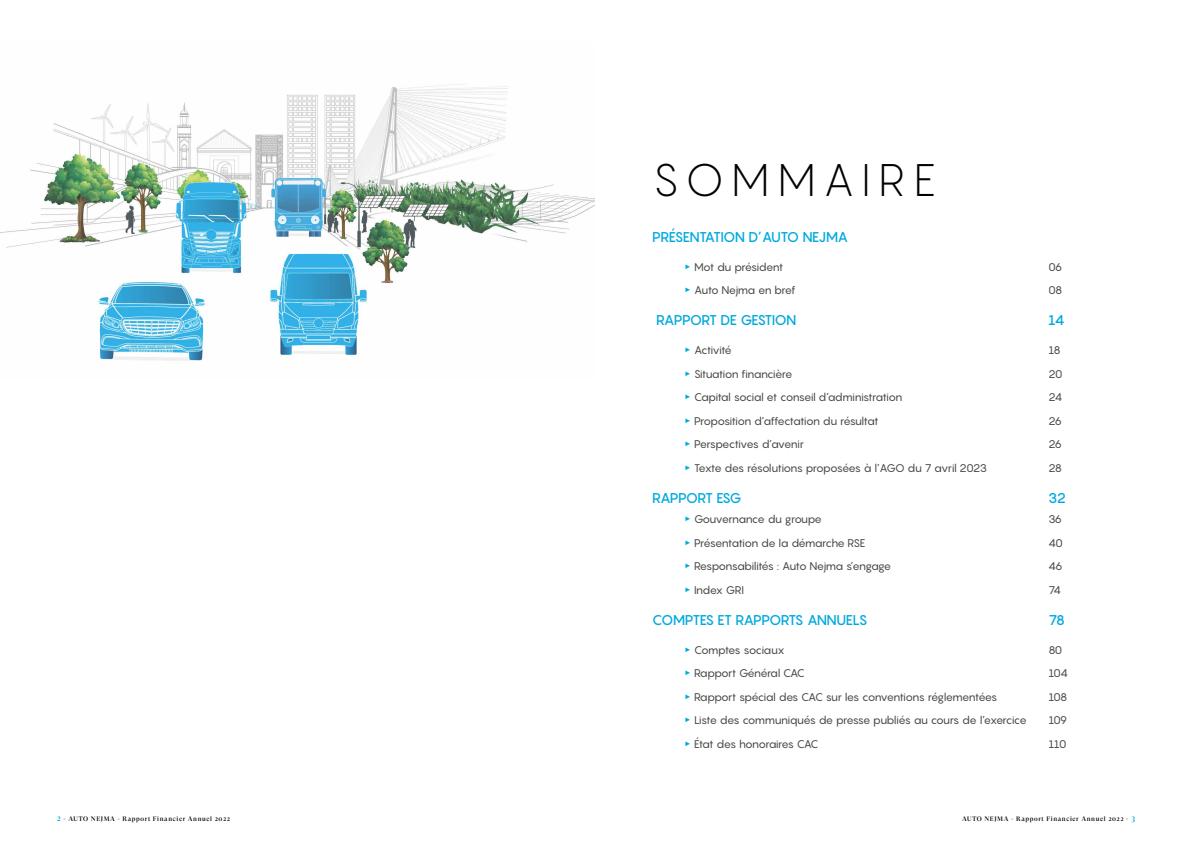
<style>
.page{position:relative;width:1191px;height:842px;background:#fff}
.page>*{position:absolute;margin:0;border:0;box-sizing:border-box;transform-origin:0 0}
.t1{font:300 45px "Pangram";letter-spacing:.165em;color:#000}
.t2{font:500 14px "Pangram";letter-spacing:-.065em;color:#00a9dd}
.t3{font:11px "Pangram";letter-spacing:-.06em;color:#474747}
.t4{font:500 6.5px "GT Super Display";letter-spacing:.1em;color:#000}
.s1{font-size:8.1px;color:#00a9dd}
</style>
<div class="page">
<img style="left:0;top:83px;width:594px;height:278px">
<h1 class="t1" style="left:652px;top:151px;width:286px">SOMMAIRE</h1>
<p class="t2" style="left:652px;top:227px;width:197px">PRÉSENTATION D’AUTO NEJMA</p>
<p class="t3" style="left:685px;top:260px;width:100px"><sup>5</sup> Mot du président</p>
<p class="t3" style="left:1048px;top:260px;width:16px">06</p>
<p class="t3" style="left:685px;top:283px;width:112px"><sup>5</sup> Auto Nejma en bref</p>
<p class="t3" style="left:1048px;top:283px;width:15px">08</p>
<p class="t2" style="left:656px;top:311px;width:142px">RAPPORT DE GESTION</p>
<p class="t2" style="left:1048px;top:311px;width:18px">14</p>
<p class="t3" style="left:685px;top:343px;width:49px"><sup>5</sup> Activité</p>
<p class="t3" style="left:1048px;top:343px;width:14px">18</p>
<p class="t3" style="left:685px;top:367px;width:109px"><sup>5</sup> Situation financière</p>
<p class="t3" style="left:1048px;top:367px;width:16px">20</p>
<p class="t3" style="left:685px;top:390px;width:219px"><sup>5</sup> Capital social et conseil d’administration</p>
<p class="t3" style="left:1048px;top:390px;width:15px">24</p>
<p class="t3" style="left:685px;top:414px;width:195px"><sup>5</sup> Proposition d’affectation du résultat</p>
<p class="t3" style="left:1048px;top:414px;width:15px">26</p>
<p class="t3" style="left:685px;top:437px;width:121px"><sup>5</sup> Perspectives d’avenir</p>
<p class="t3" style="left:1048px;top:437px;width:15px">26</p>
<p class="t3" style="left:685px;top:461px;width:304px"><sup>5</sup> Texte des résolutions proposées à l’AGO du 7 avril 2023</p>
<p class="t3" style="left:1048px;top:461px;width:15px">28</p>
<p class="t2" style="left:652px;top:489px;width:91px">RAPPORT ESG</p>
<p class="t2" style="left:1048px;top:489px;width:19px">32</p>
<p class="t3" style="left:685px;top:512px;width:139px"><sup>5</sup> Gouvernance du groupe</p>
<p class="t3" style="left:1048px;top:512px;width:15px">36</p>
<p class="t3" style="left:685px;top:536px;width:182px"><sup>5</sup> Présentation de la démarche RSE</p>
<p class="t3" style="left:1048px;top:536px;width:16px">40</p>
<p class="t3" style="left:685px;top:559px;width:208px"><sup>5</sup> Responsabilités : Auto Nejma s’engage</p>
<p class="t3" style="left:1048px;top:559px;width:16px">46</p>
<p class="t3" style="left:685px;top:583px;width:61px"><sup>5</sup> Index GRI</p>
<p class="t3" style="left:1048px;top:583px;width:14px">74</p>
<p class="t2" style="left:652px;top:611px;width:217px">COMPTES ET RAPPORTS ANNUELS</p>
<p class="t2" style="left:1048px;top:611px;width:18px">78</p>
<p class="t3" style="left:685px;top:643px;width:101px"><sup>5</sup> Comptes sociaux</p>
<p class="t3" style="left:1048px;top:643px;width:15px">80</p>
<p class="t3" style="left:685px;top:666px;width:122px"><sup>5</sup> Rapport Général CAC</p>
<p class="t3" style="left:1048px;top:666px;width:21px">104</p>
<p class="t3" style="left:685px;top:690px;width:314px"><sup>5</sup> Rapport spécial des CAC sur les conventions réglementées</p>
<p class="t3" style="left:1048px;top:690px;width:21px">108</p>
<p class="t3" style="left:685px;top:713px;width:343px"><sup>5</sup> Liste des communiqués de presse publiés au cours de l’exercice</p>
<p class="t3" style="left:1048px;top:713px;width:21px">109</p>
<p class="t3" style="left:685px;top:737px;width:135px"><sup>5</sup> État des honoraires CAC</p>
<p class="t3" style="left:1048px;top:737px;width:20px">110</p>
<p class="t4" style="left:57px;top:816px;width:175px"><span class="s1">2</span> - AUTO NEJMA - Rapport Financier Annuel 2022</p>
<p class="t4" style="left:962px;top:816px;width:175px">AUTO NEJMA - Rapport Financier Annuel 2022 - <span class="s1">3</span></p>
</div>
